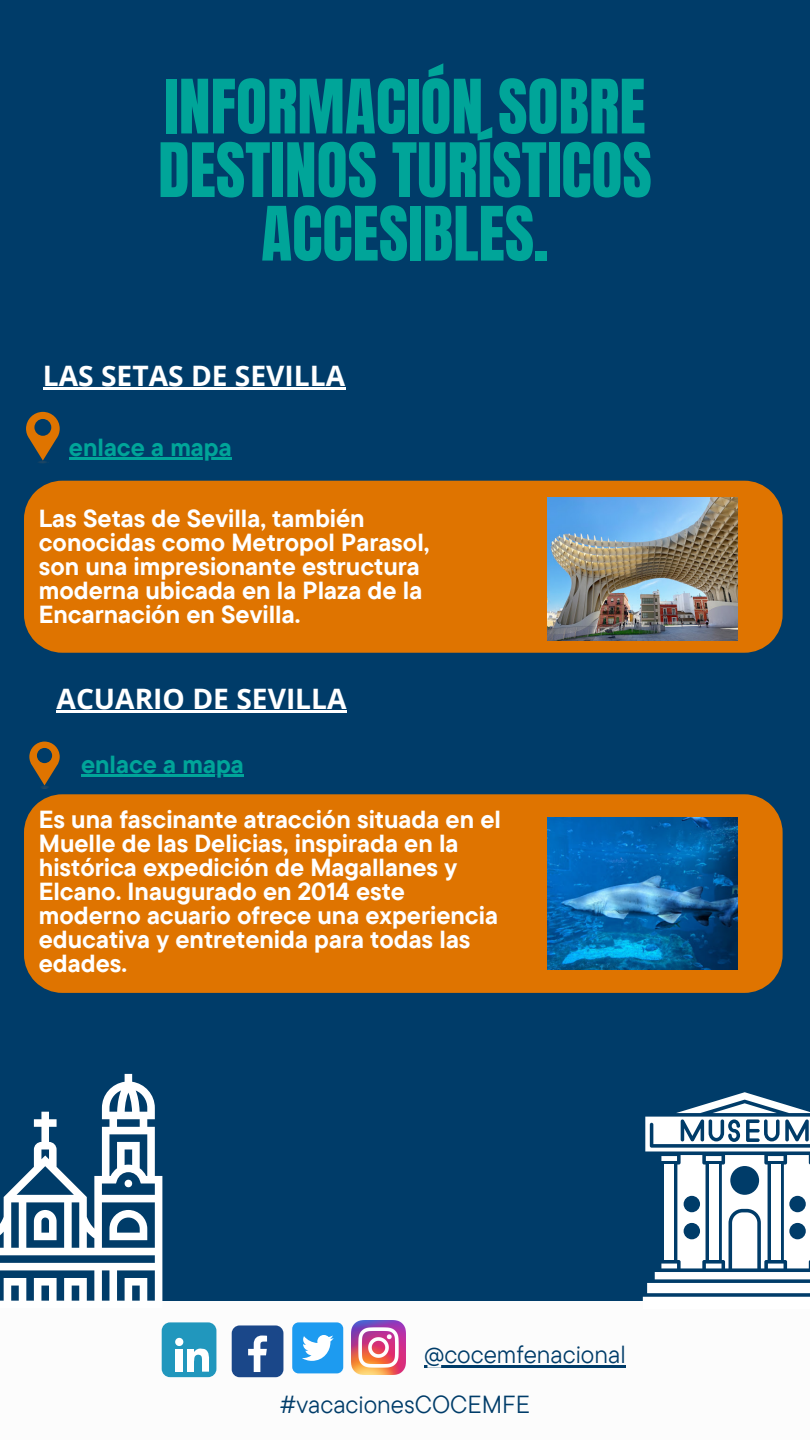
<style>
.page{position:relative;width:810px;height:1440px;background:#003c69}
.page>*{position:absolute;margin:0;border:0;box-sizing:border-box;transform-origin:0 0}
.t1{font:63.7px/63.6px "Anton";color:#00a599;text-align:center}
.t2{font:700 28.2px "Open Sans";color:#fff}
.t3{font:700 24.6px/24px "TT Commons Pro";color:#fff}
.t4{font:24.6px/49.6px "TT Commons Pro";color:#003c69}
.t5{font:700 24.6px "TT Commons Pro";color:#00a599}
</style>
<div class="page">
<div style="left:0;top:1302px;width:810px;height:138px;background:#fcfcfc"></div>
<img style="left:351px;top:1320px;width:54px;height:54px">
<div style="left:292px;top:1322px;width:51px;height:51px;background:#1d9bf0;border-radius:6px"></div>
<svg style="left:302px;top:1335px;width:32px;height:26px"></svg>
<div style="left:232px;top:1325px;width:51px;height:52px;background:#1a4789;border-radius:8px"></div>
<svg style="left:248px;top:1336px;width:19px;height:36px"></svg>
<div style="left:162px;top:1322px;width:54px;height:55px;background:#2197bd;border-radius:8px"></div>
<svg style="left:175px;top:1338px;width:8px;height:8px"></svg>
<div style="left:176px;top:1349px;width:7px;height:23px;background:#fff"></div>
<div style="left:187px;top:1349px;width:7px;height:23px;background:#fff"></div>
<svg style="left:194px;top:1348px;width:15px;height:24px"></svg>
<svg style="left:0;top:1074px;width:162px;height:228px"></svg>
<svg style="left:643px;top:1092px;width:167px;height:210px"></svg>
<svg style="left:29px;top:742px;width:30px;height:46px"></svg>
<svg style="left:26px;top:412px;width:34px;height:51px"></svg>
<div style="left:24px;top:481px;width:759px;height:172px;background:#df7400"></div>
<img style="left:548px;top:498px;width:189px;height:142px">
<div style="left:24px;top:794px;width:759px;height:199px;background:#df7400"></div>
<img style="left:548px;top:818px;width:189px;height:152px">
<hr style="left:424px;top:1365px;width:202px;height:2px;background:#003c69">
<hr style="left:43px;top:388px;width:302px;height:2px;background:#fff">
<hr style="left:69px;top:457px;width:163px;height:2px;background:#00a599">
<hr style="left:57px;top:710px;width:290px;height:3px;background:#fff">
<hr style="left:81px;top:775px;width:163px;height:2px;background:#00a599">
<h1 class="t1" style="left:158px;top:76px;width:495px">INFORMACIÓN SOBRE<br>DESTINOS TURÍSTICOS<br>ACCESIBLES.</h1>
<h2 class="t2" style="left:43px;top:356px;width:304px">LAS SETAS DE SEVILLA</h2>
<h3 class="t5" style="left:69px;top:431px;width:164px">enlace a mapa</h3>
<p class="t3" style="left:39px;top:506px;width:392px">Las Setas de Sevilla, también conocidas como Metropol Parasol, son una impresionante estructura moderna ubicada en la Plaza de la<br>Encarnación en Sevilla.</p>
<h3 class="t2" style="left:57px;top:679px;width:292px">ACUARIO DE SEVILLA</h3>
<p class="t5" style="left:81px;top:749px;width:164px">enlace a mapa</p>
<h2 class="t3" style="left:39px;top:807px;width:464px">Es una fascinante atracción situada en el Muelle de las Delicias, inspirada en la histórica expedición de Magallanes y Elcano. Inaugurado en 2014 este moderno acuario ofrece una experiencia educativa y entretenida para todas las edades.</h2>
<p class="t4" style="left:280px;top:1329px;width:347px;text-indent:144px">@cocemfenacional #vacacionesCOCEMFE</p>
</div>
